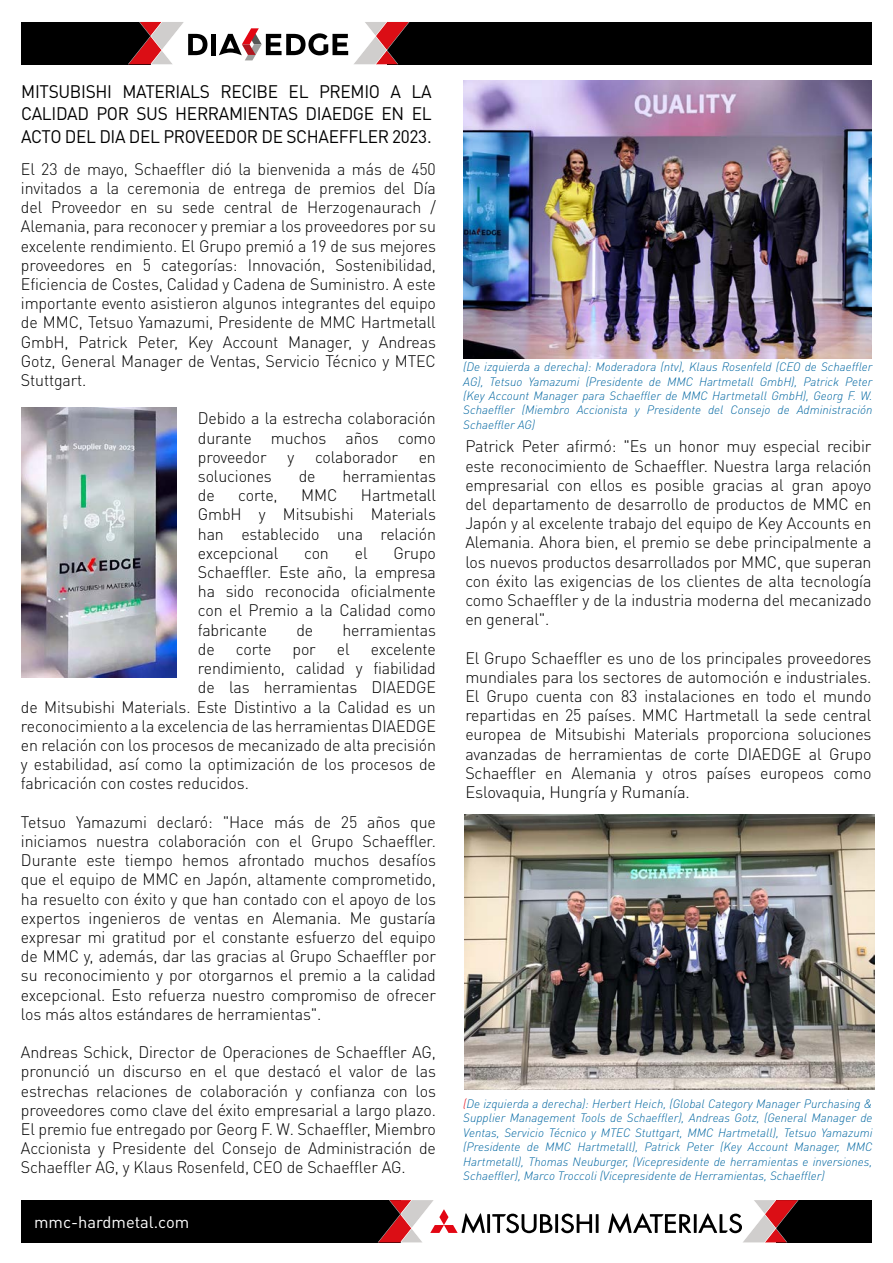
<style>
.page{position:relative;width:893px;height:1263px;background:#fff}
.page>*{position:absolute;margin:0;border:0;box-sizing:border-box;transform-origin:0 0}
.Main_text{font:18px/22.5px "DIN Pro";letter-spacing:-.02em;color:#000;text-align:justify;scale:.96 1}
.Main_text_Block{font:300 16.5px/19.2px "DIN Pro";letter-spacing:-.01em;color:#000;text-align:justify}
.t1{font:16.5px "DIN Pro";color:#fff}
.t2{font:italic 300 12px/14.4px "DIN Pro";color:#0066a1;text-align:justify}
.s1{color:#e30613}
</style>
<div class="page">
<div style="left:21px;top:1200px;width:379px;height:42px;background:#000"></div>
<hr style="left:487px;top:1214px;width:3px;height:19px;background:#000">
<hr style="left:596px;top:1214px;width:3px;height:19px;background:#000">
<hr style="left:555px;top:1214px;width:3px;height:19px;background:#000">
<svg style="left:561px;top:1213px;width:31px;height:20px"></svg>
<svg style="left:492px;top:1213px;width:60px;height:20px"></svg>
<hr style="left:694px;top:1214px;width:3px;height:19px;background:#000">
<svg style="left:608px;top:1213px;width:83px;height:20px"></svg>
<svg style="left:378px;top:1200px;width:107px;height:42px"></svg>
<div style="left:387px;top:22px;width:485px;height:42px;background:#000"></div>
<div style="left:21px;top:22px;width:130px;height:42px;background:#000"></div>
<div style="left:776px;top:1200px;width:96px;height:42px;background:#000"></div>
<svg style="left:698px;top:1200px;width:100px;height:42px"></svg>
<svg style="left:128px;top:22px;width:79px;height:42px"></svg>
<hr style="left:212px;top:34px;width:4px;height:21px;background:#000">
<svg style="left:219px;top:22px;width:190px;height:42px"></svg>
<img style="left:463px;top:81px;width:409px;height:277px">
<img style="left:465px;top:814px;width:409px;height:275px">
<img style="left:21px;top:407px;width:156px;height:271px">
<p class="Main_text" style="left:21px;top:78px;width:429px">MITSUBISHI MATERIALS RECIBE EL PREMIO A LA CALIDAD POR SUS HERRAMIENTAS DIAEDGE EN EL ACTO DEL DIA DEL PROVEEDOR DE SCHAEFFLER 2023.</p>
<p class="Main_text_Block" style="left:21px;top:158px;width:416px">El 23 de mayo, Schaeffler dió la bienvenida a más de 450 invitados a la ceremonia de entrega de premios del Día del Proveedor en su sede central de Herzogenaurach / Alemania, para reconocer y premiar a los proveedores por su excelente rendimiento. El Grupo premió a 19 de sus mejores proveedores en 5 categorías: Innovación, Sostenibilidad, Eficiencia de Costes, Calidad y Cadena de Suministro. A este importante evento asistieron algunos integrantes del equipo de MMC, Tetsuo Yamazumi, Presidente de MMC Hartmetall GmbH, Patrick Peter, Key Account Manager, y Andreas Gotz, General Manager de Ventas, Servicio Técnico y MTEC Stuttgart.</p>
<p class="Main_text_Block" style="left:198px;top:407px;width:239px">Debido a la estrecha colaboración durante muchos años como proveedor</p>
<p class="Main_text_Block" style="left:287px;top:446px;width:8px">y</p>
<p class="Main_text_Block" style="left:315px;top:446px;width:84px">colaborador</p>
<p class="Main_text_Block" style="left:419px;top:446px;width:19px">en</p>
<p class="Main_text_Block" style="left:198px;top:465px;width:75px">soluciones</p>
<p class="Main_text_Block" style="left:299px;top:465px;width:18px">de</p>
<p class="Main_text_Block" style="left:342px;top:465px;width:95px">herramientas</p>
<p class="Main_text_Block" style="left:198px;top:484px;width:18px">de</p>
<p class="Main_text_Block" style="left:238px;top:484px;width:41px">corte,</p>
<p class="Main_text_Block" style="left:301px;top:484px;width:38px">MMC</p>
<p class="Main_text_Block" style="left:198px;top:484px;width:239px;text-indent:163px">Hartmetall GmbH y Mitsubishi Materials han establecido una relación excepcional</p>
<p class="Main_text_Block" style="left:198px;top:542px;width:239px;text-indent:196px">Grupo Schaeffler. Este año, la empresa ha sido reconocida oficialmente con el Premio a la Calidad como fabricante</p>
<p class="Main_text_Block" style="left:304px;top:542px;width:26px">con</p>
<p class="Main_text_Block" style="left:355px;top:542px;width:14px">el</p>
<p class="Main_text_Block" style="left:296px;top:619px;width:18px">de</p>
<p class="Main_text_Block" style="left:342px;top:619px;width:95px">herramientas</p>
<p class="Main_text_Block" style="left:198px;top:638px;width:18px">de</p>
<p class="Main_text_Block" style="left:236px;top:638px;width:37px">corte</p>
<p class="Main_text_Block" style="left:293px;top:638px;width:25px">por</p>
<p class="Main_text_Block" style="left:337px;top:638px;width:14px">el</p>
<p class="Main_text_Block" style="left:371px;top:638px;width:67px">excelente</p>
<p class="Main_text_Block" style="left:198px;top:657px;width:239px">rendimiento, calidad y fiabilidad</p>
<p class="Main_text_Block" style="left:198px;top:676px;width:239px">de las herramientas DIAEDGE</p>
<p class="Main_text_Block" style="left:21px;top:695px;width:416px">de Mitsubishi Materials. Este Distintivo a la Calidad es un</p>
<p class="Main_text_Block" style="left:21px;top:715px;width:416px">reconocimiento a la excelencia de las herramientas DIAEDGE</p>
<p class="Main_text_Block" style="left:21px;top:734px;width:416px">en relación con los procesos de mecanizado de alta precisión</p>
<p class="Main_text_Block" style="left:21px;top:753px;width:416px">y estabilidad, así como la optimización de los procesos de</p>
<p class="Main_text_Block" style="left:21px;top:772px;width:229px">fabricación con costes reducidos.</p>
<p class="Main_text_Block" style="left:21px;top:811px;width:416px">Tetsuo Yamazumi declaró: "Hace más de 25 años que iniciamos nuestra colaboración con el Grupo Schaeffler.<br>Durante este tiempo hemos afrontado muchos desafíos que el equipo de MMC en Japón, altamente comprometido, ha resuelto con éxito y que han contado con el apoyo de los expertos ingenieros de ventas en Alemania. Me gustaría expresar mi gratitud por el constante esfuerzo del equipo de MMC y, además, dar las gracias al Grupo Schaeffler por su reconocimiento y por otorgarnos el premio a la calidad excepcional. Esto refuerza nuestro compromiso de ofrecer los más altos estándares de herramientas".</p>
<p class="Main_text_Block" style="left:21px;top:1041px;width:416px">Andreas Schick, Director de Operaciones de Schaeffler AG, pronunció un discurso en el que destacó el valor de las estrechas relaciones de colaboración y confianza con los proveedores como clave del éxito empresarial a largo plazo.<br>El premio fue entregado por Georg F. W. Schaeffler, Miembro Accionista y Presidente del Consejo de Administración de Schaeffler AG, y Klaus Rosenfeld, CEO de Schaeffler AG.</p>
<p class="t1" style="left:34px;top:1209px;width:157px">mmc-hardmetal.com</p>
<p class="t2" style="left:463px;top:359px;width:411px">(De izquierda a derecha): Moderadora (ntv), Klaus Rosenfeld (CEO de Schaeffler AG), Tetsuo Yamazumi (Presidente de MMC Hartmetall GmbH), Patrick Peter (Key Account Manager para Schaeffler de MMC Hartmetall GmbH), Georg F. W.<br>Schaeffler (Miembro Accionista y Presidente del Consejo de Administración Schaeffler AG)</p>
<p class="Main_text_Block" style="left:465px;top:435px;width:408px">Patrick Peter afirmó: "Es un honor muy especial recibir este reconocimiento de Schaeffler. Nuestra larga relación empresarial con ellos es posible gracias al gran apoyo del departamento de desarrollo de productos de MMC en Japón y al excelente trabajo del equipo de Key Accounts en Alemania. Ahora bien, el premio se debe principalmente a los nuevos productos desarrollados por MMC, que superan con éxito las exigencias de los clientes de alta tecnología como Schaeffler y de la industria moderna del mecanizado en general".</p>
<p class="Main_text_Block" style="left:465px;top:646px;width:408px">El Grupo Schaeffler es uno de los principales proveedores mundiales para los sectores de automoción e industriales.<br>El Grupo cuenta con 83 instalaciones en todo el mundo repartidas en 25 países. MMC Hartmetall la sede central europea de Mitsubishi Materials proporciona soluciones avanzadas de herramientas de corte DIAEDGE al Grupo Schaeffler en Alemania y otros países europeos como Eslovaquia, Hungría y Rumanía.</p>
<p class="t2" style="left:463px;top:1095px;width:411px"><span class="s1">(</span>De izquierda a derecha): Herbert Heich, (Global Category Manager Purchasing &amp; Supplier Management Tools de Schaeffler), Andreas Gotz, (General Manager de Ventas, Servicio Técnico y MTEC Stuttgart, MMC Hartmetall), Tetsuo Yamazumi (Presidente de MMC Hartmetall), Patrick Peter (Key Account Manager, MMC Hartmetall), Thomas Neuburger, (Vicepresidente de herramientas e inversiones, Schaeffler), Marco Troccoli (Vicepresidente de Herramientas, Schaeffler)</p>
</div>
